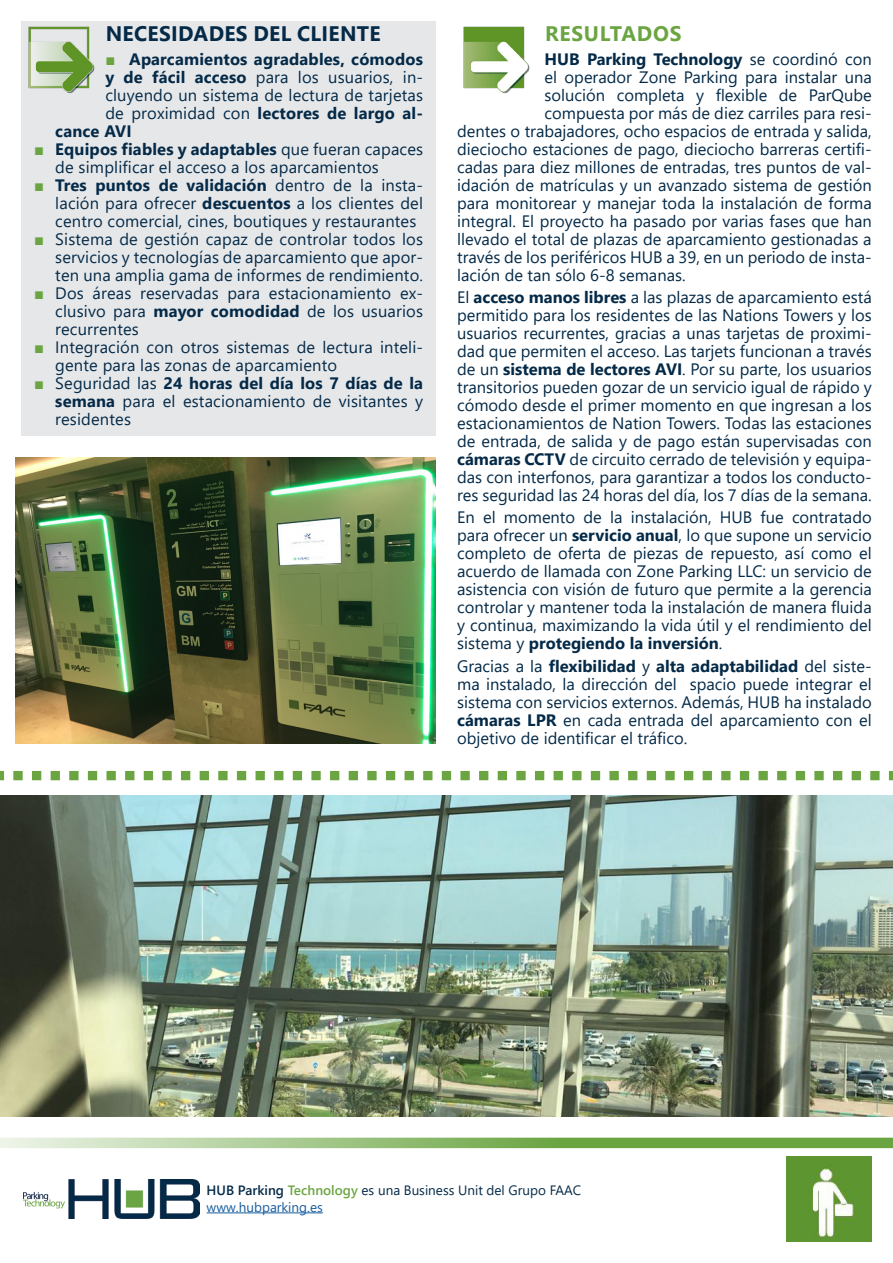
<style>
.page{position:relative;width:893px;height:1263px;background:#fff}
.page>*{position:absolute;margin:0;border:0;box-sizing:border-box;transform-origin:0 0}
.Titolo_sezione__riqu{font:700 21px "Segoe UI";letter-spacing:.015em;color:#042a48}
.Testo_Riquadri{font:700 21px "Segoe UI";letter-spacing:.035em;color:#6ba542}
.Testo_Normale{font:16.5px/18px "Segoe UI";color:#042a48;text-align:justify}
.Testo_Normale-2{font:700 16.5px "Segoe UI";letter-spacing:.01em;color:#042a48}
.t1{font:13.5px/16.5px "Segoe UI";color:#042a48}
.s1{font-family:"Arial";font-weight:400;color:#6ba542}
.s2{font-weight:700}
.s3{font-weight:400}
.s4{font-family:"Arial";color:#6ba542}
.s5{font-weight:600}
.s6{font-weight:600;color:#6ba542}
.s7{color:#175d9e}
</style>
<div class="page">
<img style="left:23px;top:1179px;width:176px;height:39px">
<hr style="left:207px;top:1212px;width:116px;height:1px;background:#175d9e">
<svg style="left:0;top:1138px;width:893px;height:10px;background:#93bd76"></svg>
<img style="left:0;top:795px;width:893px;height:321px">
<img style="left:787px;top:1157px;width:85px;height:85px">
<img style="left:463px;top:26px;width:67px;height:68px">
<svg style="left:0;top:771px;width:893px;height:9px"></svg>
<img style="left:16px;top:457px;width:420px;height:286px">
<div style="left:21px;top:21px;width:415px;height:415px;background:#e6e7e9"></div>
<img style="left:28px;top:26px;width:67px;height:67px">
<p class="Titolo_sezione__riqu" style="left:106px;top:14px;width:276px">NECESIDADES DEL CLIENTE</p>
<p class="Testo_Normale-2" style="left:105px;top:43px;width:319px"><span class="s1">■</span> Aparcamientos agradables, cómodos</p>
<p class="Testo_Normale" style="left:105px;top:66px;width:319px"><span class="s2">y de fácil acceso</span> para los usuarios, in-</p>
<p class="Testo_Normale" style="left:105px;top:84px;width:319px">cluyendo un sistema de lectura de tarjetas</p>
<p class="Testo_Normale-2" style="left:105px;top:97px;width:319px"><span class="s3">de proximidad con</span> lectores de largo al-</p>
<p class="Testo_Normale-2" style="left:55px;top:115px;width:78px">cance AVI</p>
<p class="Testo_Normale" style="left:55px;top:138px;width:369px;text-indent:-21px"><span class="s4">■</span> <span class="s2">Equipos fiables y adaptables</span> que fueran capaces de simplificar el acceso a los aparcamientos</p>
<p class="Testo_Normale" style="left:55px;top:174px;width:369px;text-indent:-21px"><span class="s4">■</span> <span class="s2">Tres puntos de validación</span> dentro de la insta&shy;lación para ofrecer <span class="s2">descuentos</span> a los clientes del centro comercial, cines, boutiques y restaurantes</p>
<p class="Testo_Normale" style="left:55px;top:228px;width:369px;text-indent:-21px"><span class="s4">■</span> Sistema de gestión capaz de controlar todos los servicios y tecnologías de aparcamiento que apor&shy;ten una amplia gama de informes de rendimiento.</p>
<p class="Testo_Normale" style="left:55px;top:282px;width:369px;text-indent:-21px"><span class="s4">■</span> Dos áreas reservadas para estacionamiento ex&shy;clusivo para <span class="s2">mayor comodidad</span> de los usuarios recurrentes</p>
<p class="Testo_Normale" style="left:55px;top:336px;width:369px;text-indent:-21px"><span class="s4">■</span> Integración con otros sistemas de lectura inteli&shy;gente para las zonas de aparcamiento</p>
<p class="Testo_Normale" style="left:55px;top:372px;width:369px;text-indent:-21px"><span class="s4">■</span> Seguridad las <span class="s2">24 horas del día los 7 días de la semana</span> para el estacionamiento de visitantes y residentes</p>
<p class="Testo_Riquadri" style="left:545px;top:14px;width:138px">RESULTADOS</p>
<p class="Testo_Normale-2" style="left:545px;top:43px;width:329px">HUB Parking Technology <span class="s3">se coordinó con</span></p>
<p class="Testo_Normale" style="left:545px;top:66px;width:329px">el operador Zone Parking para instalar una</p>
<p class="Testo_Normale" style="left:545px;top:84px;width:329px">solución completa y flexible de ParQube</p>
<p class="Testo_Normale" style="left:545px;top:102px;width:329px">compuesta por más de diez carriles para resi-</p>
<p class="Testo_Normale" style="left:457px;top:120px;width:416px">dentes o trabajadores, ocho espacios de entrada y salida,</p>
<p class="Testo_Normale" style="left:457px;top:138px;width:416px">dieciocho estaciones de pago, dieciocho barreras certifi-</p>
<p class="Testo_Normale" style="left:457px;top:156px;width:416px">cadas para diez millones de entradas, tres puntos de val-</p>
<p class="Testo_Normale" style="left:457px;top:174px;width:416px">idación de matrículas y un avanzado sistema de gestión</p>
<p class="Testo_Normale" style="left:457px;top:192px;width:416px">para monitorear y manejar toda la instalación de forma</p>
<p class="Testo_Normale" style="left:457px;top:210px;width:416px">integral. El proyecto ha pasado por varias fases que han</p>
<p class="Testo_Normale" style="left:457px;top:228px;width:416px">llevado el total de plazas de aparcamiento gestionadas a</p>
<p class="Testo_Normale" style="left:457px;top:246px;width:416px">través de los periféricos HUB a 39, en un periodo de insta-</p>
<p class="Testo_Normale" style="left:457px;top:264px;width:230px">lación de tan sólo 6-8 semanas.</p>
<p class="Testo_Normale" style="left:457px;top:287px;width:416px">El <span class="s2">acceso manos libres</span> a las plazas de aparcamiento está permitido para los residentes de las Nations Towers y los usuarios recurrentes, gracias a unas tarjetas de proximi&shy;dad que permiten el acceso. Las tarjets funcionan a través de un <span class="s2">sistema de lectores AVI</span>. Por su parte, los usuarios transitorios pueden gozar de un servicio igual de rápido y cómodo desde el primer momento en que ingresan a los estacionamientos de Nation Towers. Todas las estaciones de entrada, de salida y de pago están supervisadas con <span class="s2">cámaras CCTV</span> de circuito cerrado de televisión y equipa&shy;das con interfonos, para garantizar a todos los conducto&shy;res seguridad las 24 horas del día, los 7 días de la semana.</p>
<p class="Testo_Normale" style="left:457px;top:507px;width:416px">En el momento de la instalación, HUB fue contratado para ofrecer un <span class="s2">servicio anual</span>, lo que supone un servicio completo de oferta de piezas de repuesto, así como el acuerdo de llamada con Zone Parking LLC: un servicio de asistencia con visión de futuro que permite a la gerencia controlar y mantener toda la instalación de manera fluida y continua, maximizando la vida útil y el rendimiento del sistema y <span class="s2">protegiendo la inversión</span>.</p>
<p class="Testo_Normale" style="left:457px;top:655px;width:416px">Gracias a la <span class="s2">flexibilidad</span> y <span class="s2">alta adaptabilidad</span> del siste&shy;ma instalado, la dirección del spacio puede integrar el sistema con servicios externos. Además, HUB ha instalado <span class="s2">cámaras LPR</span> en cada entrada del aparcamiento con el objetivo de identificar el tráfico.</p>
<p class="t1" style="left:207px;top:1181px;width:376px"><span class="s5">HUB Parking</span> <span class="s6">Technology</span> es una Business Unit del Grupo FAAC <span class="s7">www.hubparking.es</span></p>
</div>
